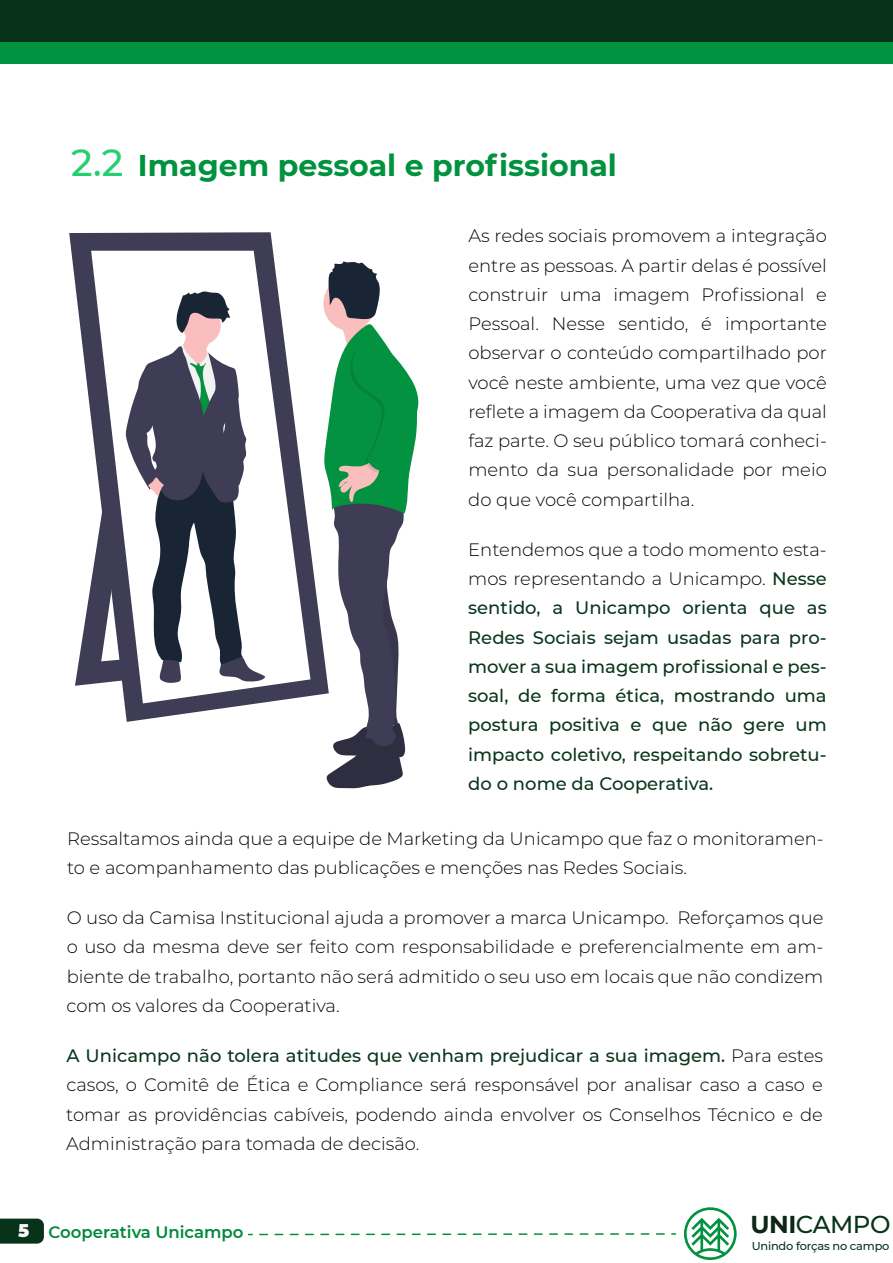
<style>
.page{position:relative;width:893px;height:1263px;background:#fff}
.page>*{position:absolute;margin:0;border:0;box-sizing:border-box;transform-origin:0 0}
.t1{font:500 37.5px "Montserrat";color:#24d06e}
.t2{font:700 30px "Montserrat";color:#00923f}
.t3{font:500 24.45px "Montserrat";letter-spacing:-.02em;color:#07331a}
.t4{font:300 18px/29.2px "Montserrat";color:#000;text-align:justify}
.t5{font:500 18px/29.2px "Montserrat";color:#07331a;text-align:justify}
.t6{font:600 16.5px "Montserrat";color:#00893b}
.t7{font:500 11.4px "Montserrat";letter-spacing:-.02em;color:#07331a}
.s1{font-weight:300;color:#000}
.s2{font-weight:500;color:#07331a}
.s3{font-weight:900;font-size:18px;color:#f7f7f8}
.s4{font-weight:700;color:#0e2618}
</style>
<div class="page">
<svg style="left:684px;top:1207px;width:53px;height:53px"></svg>
<svg style="left:0;top:1218px;width:44px;height:25px"></svg>
<svg style="left:259px;top:1233px;width:416px;height:3px"></svg>
<div style="left:0;top:0;width:893px;height:43px;background:#07331a"></div>
<div style="left:0;top:43px;width:893px;height:21px;background:#00923f"></div>
<svg style="left:69px;top:232px;width:255px;height:490px"></svg>
<svg style="left:91px;top:251px;width:219px;height:452px"></svg>
<svg style="left:75px;top:291px;width:190px;height:395px"></svg>
<svg style="left:324px;top:261px;width:95px;height:527px"></svg>
<h1 class="t1" style="left:71px;top:137px;width:54px">2.2</h1>
<h2 class="t2" style="left:138px;top:144px;width:481px">Imagem pessoal e profissional</h2>
<p class="t4" style="left:468px;top:221px;width:360px">As redes sociais promovem a integração entre as pessoas. A partir delas é possível construir uma imagem Profissional e Pessoal. Nesse sentido, é importante observar o conteúdo compartilhado por você neste ambiente, uma vez que você reflete a imagem da Cooperativa da qual faz parte. O seu público tomará conheci&shy;mento da sua personalidade por meio do que você compartilha.</p>
<p class="t5" style="left:468px;top:534px;width:360px"><span class="s1">Entendemos que a todo momento esta&shy;mos representando a Unicampo.</span> Nesse sentido, a Unicampo orienta que as Redes Sociais sejam usadas para pro&shy;mover a sua imagem profissional e pes&shy;soal, de forma ética, mostrando uma postura positiva e que não gere um impacto coletivo, respeitando sobretu&shy;do o nome da Cooperativa.</p>
<p class="t4" style="left:67px;top:823px;width:758px">Ressaltamos ainda que a equipe de Marketing da Unicampo que faz o monitoramen&shy;to e acompanhamento das publicações e menções nas Redes Sociais.</p>
<p class="t4" style="left:67px;top:902px;width:758px">O uso da Camisa Institucional ajuda a promover a marca Unicampo. Reforçamos que o uso da mesma deve ser feito com responsabilidade e preferencialmente em am&shy;biente de trabalho, portanto não será admitido o seu uso em locais que não condizem com os valores da Cooperativa.</p>
<p class="t4" style="left:66px;top:1040px;width:758px"><span class="s2">A Unicampo não tolera atitudes que venham prejudicar a sua imagem.</span> Para estes casos, o Comitê de Ética e Compliance será responsável por analisar caso a caso e tomar as providências cabíveis, podendo ainda envolver os Conselhos Técnico e de Administração para tomada de decisão.</p>
<p class="t6" style="left:18px;top:1220px;width:227px"><span class="s3">5</span> Cooperativa Unicampo</p>
<h3 class="t3" style="left:750px;top:1207px;width:142px"><span class="s4">UNI</span>CAMPO</h3>
<p class="t7" style="left:752px;top:1238px;width:139px">Unindo forças no campo</p>
</div>
